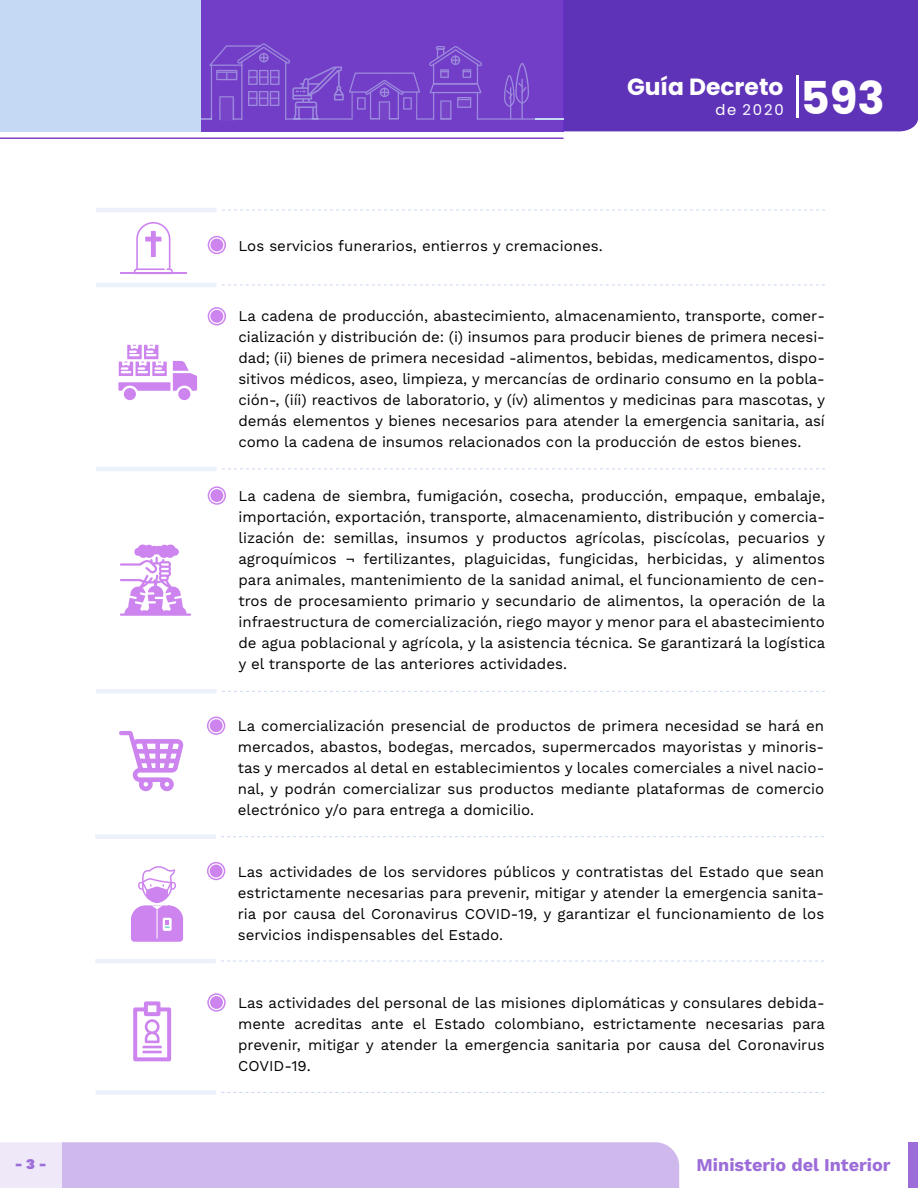
<style>
.page{position:relative;width:918px;height:1188px;background:#fff}
.page>*{position:absolute;margin:0;border:0;box-sizing:border-box;transform-origin:0 0}
.t1{font:700 23.4px "Poppins";color:#fff}
.t2{font:700 18px "Work Sans";color:#9c6dd8}
.t3{font:15px/21px "Work Sans";color:#000;text-align:justify}
.t4{font:14.85px "Poppins";letter-spacing:.125em;color:#fff}
.t5{font:900 14.55px "Work Sans";color:#9c6dd8}
.s1{font-size:45.3px}
</style>
<div class="page">
<div style="left:61px;top:1142px;width:618px;height:46px;background:#cfb9ec"></div>
<div style="left:909px;top:1142px;width:9px;height:46px;background:#9c6dd8"></div>
<div style="left:0;top:1142px;width:61px;height:46px;background:#efe8f8"></div>
<svg style="left:133px;top:1001px;width:38px;height:60px"></svg>
<hr style="left:142px;top:1046px;width:20px;height:2px;background:#cd84ef">
<hr style="left:142px;top:1051px;width:20px;height:2px;background:#cd84ef">
<svg style="left:221px;top:1092px;width:603px;height:1px"></svg>
<div style="left:96px;top:1090px;width:120px;height:5px;background:#ebf0fa"></div>
<div style="left:210px;top:996px;width:13px;height:13px;background:#cd84ef;border-radius:50%"></div>
<div style="left:207px;top:993px;width:19px;height:19px;border:2px solid #cd84ef;border-radius:50%"></div>
<hr style="left:120px;top:273px;width:66px;height:1px;background:#cd84ef">
<svg style="left:134px;top:222px;width:39px;height:51px"></svg>
<svg style="left:222px;top:284px;width:603px;height:1px"></svg>
<hr style="left:96px;top:283px;width:121px;height:4px;background:#ebf0fa">
<div style="left:210px;top:239px;width:13px;height:12px;background:#cd84ef;border-radius:50%"></div>
<div style="left:208px;top:236px;width:18px;height:18px;border:2px solid #cd84ef;border-radius:50%"></div>
<svg style="left:222px;top:210px;width:603px;height:1px"></svg>
<hr style="left:96px;top:208px;width:121px;height:4px;background:#ebf0fa">
<svg style="left:222px;top:468px;width:603px;height:1px"></svg>
<hr style="left:96px;top:467px;width:121px;height:4px;background:#ebf0fa">
<div style="left:210px;top:310px;width:13px;height:13px;background:#cd84ef;border-radius:50%"></div>
<div style="left:208px;top:307px;width:18px;height:18px;border:2px solid #cd84ef;border-radius:50%"></div>
<div style="left:124px;top:388px;width:12px;height:12px;background:#cd84ef;border-radius:50%"></div>
<div style="left:178px;top:388px;width:12px;height:12px;background:#cd84ef;border-radius:50%"></div>
<svg style="left:118px;top:345px;width:79px;height:46px"></svg>
<svg style="left:222px;top:691px;width:603px;height:1px"></svg>
<div style="left:96px;top:689px;width:121px;height:5px;background:#ebf0fa"></div>
<div style="left:210px;top:489px;width:13px;height:13px;background:#cd84ef;border-radius:50%"></div>
<div style="left:208px;top:486px;width:18px;height:19px;border:2px solid #cd84ef;border-radius:50%"></div>
<svg style="left:120px;top:544px;width:71px;height:72px"></svg>
<svg style="left:221px;top:836px;width:603px;height:1px"></svg>
<div style="left:95px;top:834px;width:121px;height:5px;background:#ebf0fa"></div>
<div style="left:210px;top:719px;width:13px;height:13px;background:#cd84ef;border-radius:50%"></div>
<div style="left:207px;top:717px;width:18px;height:18px;border:2px solid #cd84ef;border-radius:50%"></div>
<svg style="left:119px;top:731px;width:65px;height:60px"></svg>
<svg style="left:221px;top:961px;width:603px;height:1px"></svg>
<hr style="left:95px;top:959px;width:121px;height:4px;background:#ebf0fa">
<div style="left:210px;top:865px;width:13px;height:12px;background:#cd84ef;border-radius:50%"></div>
<div style="left:207px;top:862px;width:18px;height:18px;border:2px solid #cd84ef;border-radius:50%"></div>
<svg style="left:131px;top:866px;width:52px;height:76px"></svg>
<hr style="left:157px;top:909px;width:1px;height:30px;background:#fff">
<div style="left:0;top:0;width:564px;height:131px;background:#733ec7"></div>
<div style="left:0;top:0;width:201px;height:131px;background:#c6d9f4"></div>
<div style="left:564px;top:0;width:354px;height:131px;background:#5f33b7"></div>
<hr style="left:796px;top:75px;width:3px;height:43px;background:#fff">
<hr style="left:0;top:138px;width:564px;height:1px;background:#8141c3">
<div style="left:221px;top:98px;width:14px;height:23px;background:#7845c9"></div>
<hr style="left:510px;top:87px;width:1px;height:32px;background:#c6d9f4">
<hr style="left:521px;top:79px;width:2px;height:40px;background:#c6d9f4">
<svg style="left:504px;top:63px;width:25px;height:44px"></svg>
<hr style="left:477px;top:118px;width:86px;height:2px;background:#c6d9f4">
<hr style="left:535px;top:118px;width:29px;height:2px;background:#c6d9f4">
<svg style="left:201px;top:43px;width:281px;height:77px"></svg>
<h1 class="t1" style="left:627px;top:74px;width:259px">Guía Decreto <span class="s1">593</span></h1>
<p class="t4" style="left:715px;top:102px;width:70px">de 2020</p>
<p class="t3" style="left:239px;top:236px;width:366px">Los servicios funerarios, entierros y cremaciones.</p>
<p class="t3" style="left:239px;top:306px;width:588px">La cadena de producción, abastecimiento, almacenamiento, transporte, comer&shy;cialización y distribución de: (i) insumos para producir bienes de primera necesi&shy;dad; (ii) bienes de primera necesidad -alimentos, bebidas, medicamentos, dispo&shy;sitivos médicos, aseo, limpieza, y mercancías de ordinario consumo en la pobla&shy;ción-, (iíi) reactivos de laboratorio, y (ív) alimentos y medicinas para mascotas, y demás elementos y bienes necesarios para atender la emergencia sanitaria, así como la cadena de insumos relacionados con la producción de estos bienes.</p>
<p class="t3" style="left:239px;top:486px;width:588px">La cadena de siembra, fumigación, cosecha, producción, empaque, embalaje, importación, exportación, transporte, almacenamiento, distribución y comercia&shy;lización de: semillas, insumos y productos agrícolas, piscícolas, pecuarios y agroquímicos ¬ fertilizantes, plaguicidas, fungicidas, herbicidas, y alimentos para animales, mantenimiento de la sanidad animal, el funcionamiento de cen&shy;tros de procesamiento primario y secundario de alimentos, la operación de la infraestructura de comercialización, riego mayor y menor para el abastecimiento de agua poblacional y agrícola, y la asistencia técnica. Se garantizará la logística y el transporte de las anteriores actividades.</p>
<p class="t3" style="left:238px;top:717px;width:588px">La comercialización presencial de productos de primera necesidad se hará en mercados, abastos, bodegas, mercados, supermercados mayoristas y minoris&shy;tas y mercados al detal en establecimientos y locales comerciales a nivel nacio&shy;nal, y podrán comercializar sus productos mediante plataformas de comercio electrónico y/o para entrega a domicilio.</p>
<p class="t3" style="left:238px;top:862px;width:588px">Las actividades de los servidores públicos y contratistas del Estado que sean estrictamente necesarias para prevenir, mitigar y atender la emergencia sanita&shy;ria por causa del Coronavirus COVID-19, y garantizar el funcionamiento de los servicios indispensables del Estado.</p>
<p class="t3" style="left:238px;top:993px;width:588px">Las actividades del personal de las misiones diplomáticas y consulares debida&shy;mente acreditas ante el Estado colombiano, estrictamente necesarias para prevenir, mitigar y atender la emergencia sanitaria por causa del Coronavirus COVID-19.</p>
<p class="t5" style="left:15px;top:1153px;width:33px">- 3 -</p>
<p class="t2" style="left:697px;top:1154px;width:196px">Ministerio del Interior</p>
</div>
